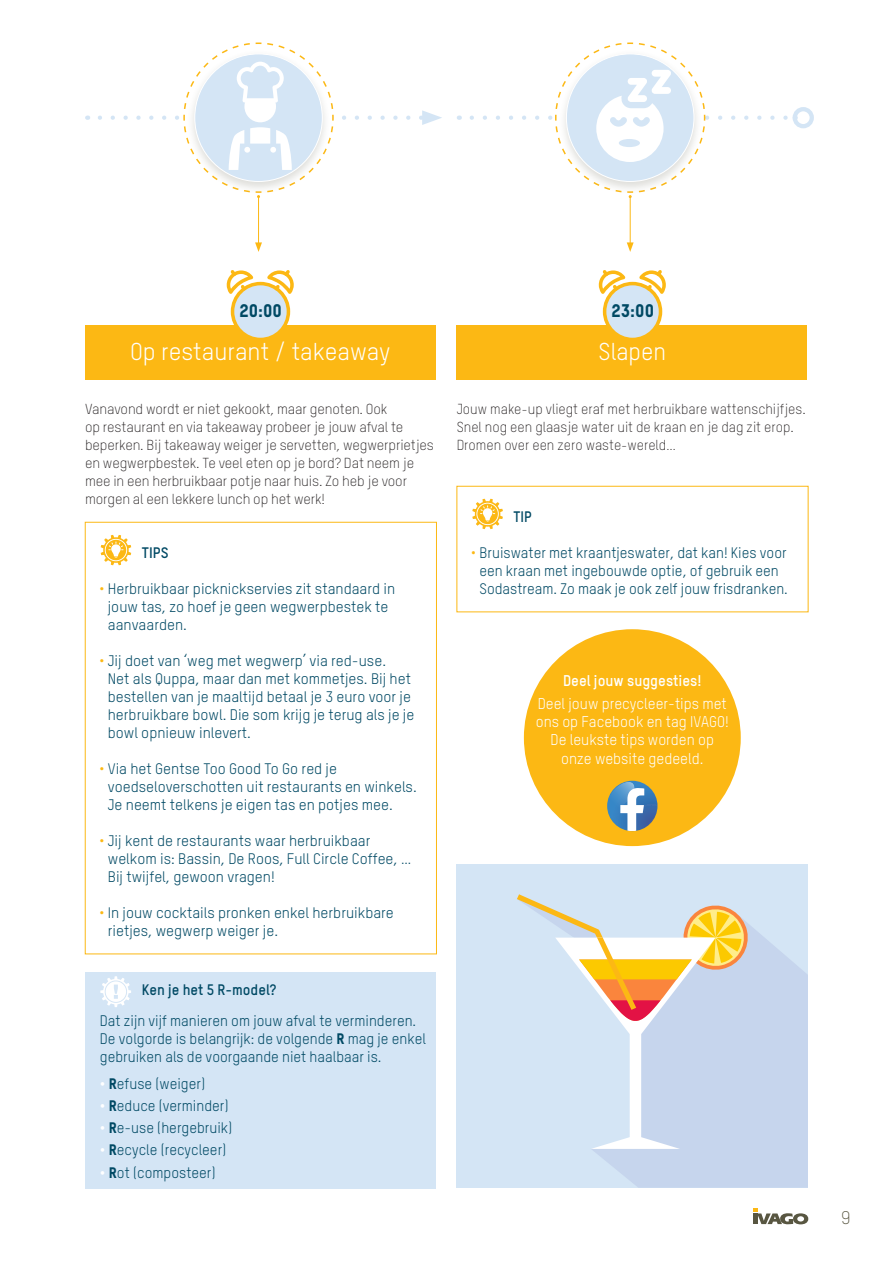
<style>
.page{position:relative;width:893px;height:1263px;background:#fff}
.page>*{position:absolute;margin:0;border:0;box-sizing:border-box;transform-origin:0 0}
.t1{font:24px "TSTAR";color:#fff}
.t2{font:18px "TSTAR Headline";color:#004964}
.t3{font:300 18px "TSTAR";color:#585641}
.calendarium_datum{font:15.3px "TSTAR";color:#fff}
.calendarium_datum-2{font:700 15.3px "TSTAR";color:#fff}
.calendarium_datum-3{font:15px/18px "TSTAR";color:#004964}
.calendarium_datum-4{font:700 15px "TSTAR";color:#004964}
.calendarium_datum-5{font:300 14.25px/18px "TSTAR";letter-spacing:-.01em;color:#231f20}
.s1{color:#fcb814}
.s2{font-family:"TSTAR Headline"}
.s3{font-family:"TSTAR Headline";color:#fff}
</style>
<div class="page">
<svg style="left:753px;top:1208px;width:55px;height:16px"></svg>
<svg style="left:101px;top:535px;width:30px;height:30px"></svg>
<svg style="left:472px;top:499px;width:31px;height:30px"></svg>
<div style="left:85px;top:325px;width:350px;height:54px;background:#fcb814"></div>
<div style="left:457px;top:325px;width:350px;height:54px;background:#fcb814"></div>
<svg style="left:227px;top:270px;width:67px;height:68px"></svg>
<svg style="left:599px;top:270px;width:67px;height:68px"></svg>
<div style="left:85px;top:522px;width:352px;height:432px;border:1px solid #fcb814"></div>
<div style="left:457px;top:486px;width:351px;height:126px;border:1px solid #fcb814"></div>
<div style="left:457px;top:864px;width:351px;height:324px;background:#d4e5f5"></div>
<svg style="left:592px;top:926px;width:216px;height:262px;fill:#c6d5ed"></svg>
<svg style="left:517px;top:894px;width:234px;height:255px"></svg>
<hr style="left:258px;top:197px;width:1px;height:48px;background:#fcb814">
<svg style="left:255px;top:242px;width:7px;height:10px"></svg>
<div style="left:793px;top:107px;width:21px;height:21px;border:4px solid #d4e5f5;border-radius:50%"></div>
<hr style="left:630px;top:197px;width:1px;height:48px;background:#fcb814">
<svg style="left:627px;top:242px;width:7px;height:10px"></svg>
<svg style="left:100px;top:42px;width:342px;height:156px"></svg>
<svg style="left:472px;top:42px;width:316px;height:156px"></svg>
<div style="left:85px;top:972px;width:350px;height:216px;background:#d4e5f5"></div>
<svg style="left:100px;top:976px;width:31px;height:31px"></svg>
<div style="left:524px;top:629px;width:217px;height:217px;background:#fcb814;border-radius:50%"></div>
<svg style="left:609px;top:782px;width:47px;height:49px;background:#88a4b0"></svg>
<p class="t2" style="left:239px;top:299px;width:44px">20:00</p>
<p class="t2" style="left:611px;top:299px;width:44px">23:00</p>
<p class="t1" style="left:130px;top:337px;width:262px">Op restaurant / takeaway</p>
<p class="t1" style="left:599px;top:337px;width:69px">Slapen</p>
<p class="calendarium_datum-5" style="left:85px;top:400px;width:350px">Vanavond wordt er niet gekookt, maar genoten. Ook<br>op restaurant en via takeaway probeer je jouw afval te beperken. Bij takeaway weiger je servetten, wegwerprietjes en wegwerpbestek. Te veel eten op je bord? Dat neem je mee in een herbruikbaar potje naar huis. Zo heb je voor morgen al een lekkere lunch op het werk!</p>
<p class="calendarium_datum-5" style="left:457px;top:400px;width:351px">Jouw make-up vliegt eraf met herbruikbare wattenschijfjes.<br>Snel nog een glaasje water uit de kraan en je dag zit erop.<br>Dromen over een zero waste-wereld…</p>
<p class="calendarium_datum-4" style="left:142px;top:543px;width:28px">TIPS</p>
<p class="calendarium_datum-3" style="left:108px;top:580px;width:289px;text-indent:-9px"><span class="s1">•</span> Herbruikbaar picknickservies zit standaard in jouw tas, zo hoef je geen wegwerpbestek te aanvaarden.</p>
<p class="calendarium_datum-3" style="left:108px;top:652px;width:308px;text-indent:-9px"><span class="s1">•</span> Jij doet van ‘weg met wegwerp’ via red-use.<br>Net als Quppa, maar dan met kommetjes. Bij het bestellen van je maaltijd betaal je 3 euro voor je herbruikbare bowl. Die som krijg je terug als je je bowl opnieuw inlevert.</p>
<p class="calendarium_datum-3" style="left:108px;top:760px;width:310px;text-indent:-9px"><span class="s1">•</span> Via het Gentse Too Good To Go red je voedseloverschotten uit restaurants en winkels.<br>Je neemt telkens je eigen tas en potjes mee.</p>
<p class="calendarium_datum-3" style="left:108px;top:832px;width:305px;text-indent:-9px"><span class="s1">•</span> Jij kent de restaurants waar herbruikbaar welkom is: Bassin, De Roos, Full Circle Coffee, …<br>Bij twijfel, gewoon vragen!</p>
<p class="calendarium_datum-3" style="left:108px;top:904px;width:288px;text-indent:-9px"><span class="s1">•</span> In jouw cocktails pronken enkel herbruikbare rietjes, wegwerp weiger je.</p>
<p class="calendarium_datum-4" style="left:513px;top:507px;width:20px">TIP</p>
<p class="calendarium_datum-3" style="left:471px;top:544px;width:318px;text-align:center"><span class="s1">•</span> Bruiswater met kraantjeswater, dat kan! Kies voor een kraan met ingebouwde optie, of gebruik een<br>Sodastream. Zo maak je ook zelf jouw frisdranken.</p>
<p class="calendarium_datum-2" style="left:563px;top:671px;width:140px">Deel jouw suggesties!</p>
<p class="calendarium_datum" style="left:538px;top:694px;width:191px">Deel jouw precycleer-tips met</p>
<p class="calendarium_datum" style="left:536px;top:712px;width:195px">ons op Facebook en tag IVAGO!</p>
<p class="calendarium_datum" style="left:551px;top:731px;width:165px">De leukste tips worden op</p>
<p class="calendarium_datum" style="left:561px;top:749px;width:144px">onze website gedeeld.</p>
<p class="calendarium_datum-4" style="left:142px;top:980px;width:136px">Ken je het 5 R-model?</p>
<p class="calendarium_datum-3" style="left:100px;top:1012px;width:327px">Dat zijn vijf manieren om jouw afval te verminderen.<br>De volgorde is belangrijk: de volgende <span class="s2">R</span> mag je enkel gebruiken als de voorgaande niet haalbaar is.</p>
<p class="calendarium_datum-3" style="left:100px;top:1074px;width:107px"><span class="s3">•</span> <span class="s2">R</span>efuse (weiger)</p>
<p class="calendarium_datum-3" style="left:100px;top:1096px;width:130px"><span class="s3">•</span> <span class="s2">R</span>educe (verminder)</p>
<p class="calendarium_datum-3" style="left:100px;top:1119px;width:134px"><span class="s3">•</span> <span class="s2">R</span>e-use (hergebruik)</p>
<p class="calendarium_datum-3" style="left:100px;top:1141px;width:128px"><span class="s3">•</span> <span class="s2">R</span>ecycle (recycleer)</p>
<p class="calendarium_datum-3" style="left:100px;top:1163px;width:117px"><span class="s3">•</span> <span class="s2">R</span>ot (composteer)</p>
<p class="t3" style="left:841px;top:1207px;width:11px">9</p>
</div>
